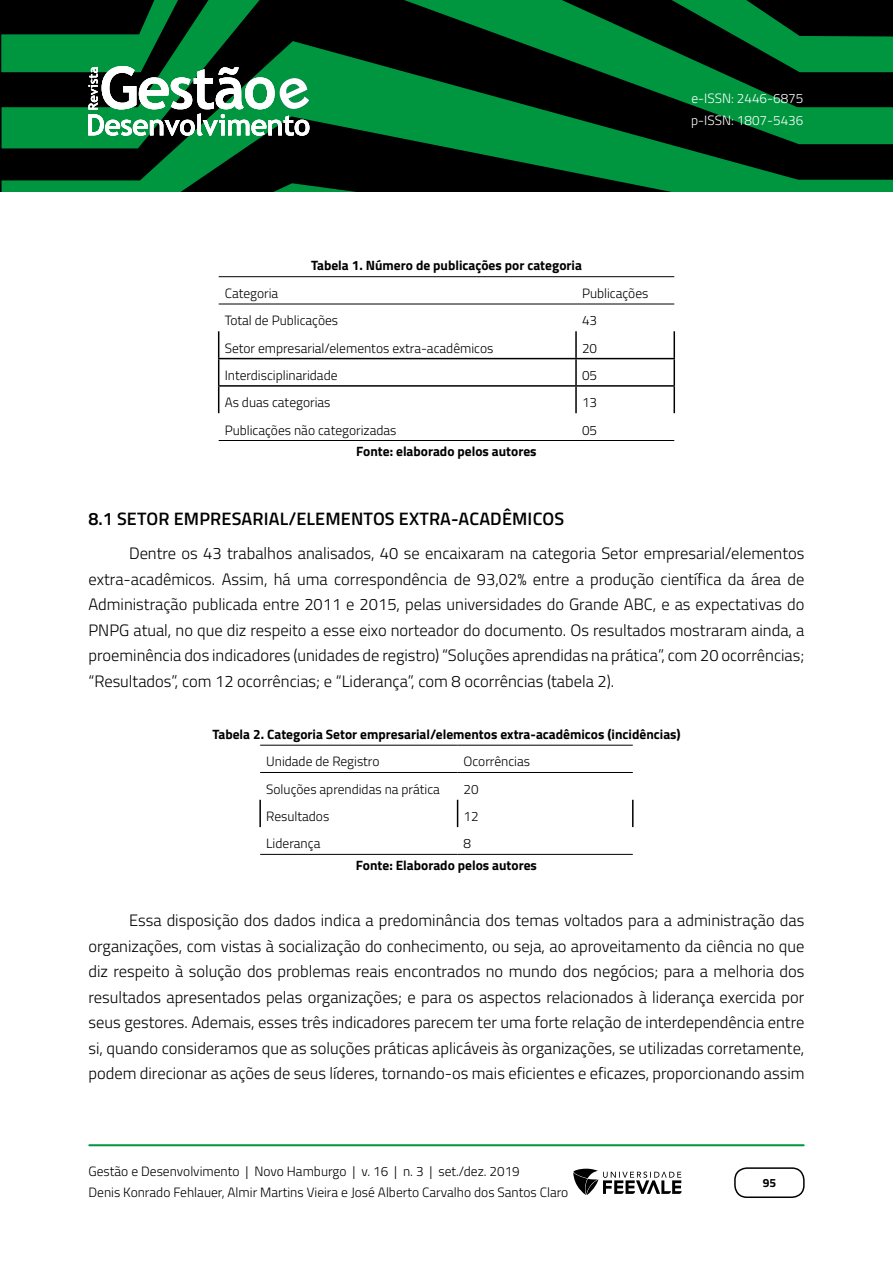
<style>
.page{position:relative;width:893px;height:1263px;background:#fff}
.page>*{position:absolute;margin:0;border:0;box-sizing:border-box;transform-origin:0 0}
.t1{font:600 18px "Titillium Web";letter-spacing:.01em;color:#000}
.t2{font:300 16.5px/25.5px "Titillium Web";color:#000;text-align:justify}
.t3{font:300 13.5px/21px "Titillium Web";color:#000}
.t4{font:700 13.5px "Titillium Web";color:#000}
.t5{font:300 13.5px/22.5px "Titillium Web";color:#fff}
.t6{font:700 12px "Titillium Web";color:#000}
</style>
<div class="page">
<svg style="left:2px;top:0;width:891px;height:41px;background:#003516"></svg>
<svg style="left:2px;top:41px;width:891px;height:142px;background:#004a1f"></svg>
<svg style="left:2px;top:183px;width:891px;height:9px;background:#004f21"></svg>
<hr style="left:89px;top:1144px;width:715px;height:2px;background:#009640">
<div style="left:734px;top:1167px;width:71px;height:31px;border:2px solid #000;border-radius:12px"></div>
<svg style="left:573px;top:1169px;width:109px;height:26px"></svg>
<svg style="left:88px;top:66px;width:221px;height:70px"></svg>
<svg style="left:219px;top:331px;width:455px;height:83px"></svg>
<hr style="left:575px;top:331px;width:2px;height:27px;background:#000">
<hr style="left:673px;top:331px;width:2px;height:27px;background:#000">
<hr style="left:218px;top:358px;width:358px;height:1px;background:#000">
<hr style="left:576px;top:358px;width:99px;height:1px;background:#000">
<hr style="left:575px;top:359px;width:2px;height:26px;background:#000">
<hr style="left:673px;top:359px;width:2px;height:26px;background:#000">
<hr style="left:218px;top:385px;width:358px;height:2px;background:#000">
<svg style="left:218px;top:331px;width:1px;height:82px"></svg>
<hr style="left:576px;top:385px;width:99px;height:2px;background:#000">
<hr style="left:575px;top:387px;width:2px;height:26px;background:#000">
<hr style="left:673px;top:387px;width:2px;height:26px;background:#000">
<hr style="left:219px;top:276px;width:357px;height:1px;background:#000">
<hr style="left:576px;top:276px;width:98px;height:1px;background:#000">
<hr style="left:219px;top:304px;width:357px;height:1px;background:#000">
<hr style="left:576px;top:304px;width:98px;height:1px;background:#000">
<hr style="left:219px;top:440px;width:357px;height:1px;background:#000">
<hr style="left:576px;top:440px;width:98px;height:1px;background:#000">
<hr style="left:259px;top:800px;width:2px;height:27px;background:#000">
<svg style="left:260px;top:799px;width:373px;height:55px"></svg>
<hr style="left:632px;top:800px;width:2px;height:27px;background:#000">
<hr style="left:260px;top:745px;width:198px;height:1px;background:#000">
<hr style="left:458px;top:745px;width:175px;height:1px;background:#000">
<hr style="left:260px;top:772px;width:198px;height:1px;background:#000">
<hr style="left:458px;top:772px;width:175px;height:1px;background:#000">
<hr style="left:260px;top:854px;width:198px;height:1px;background:#000">
<hr style="left:458px;top:854px;width:175px;height:1px;background:#000">
<p class="t5" style="left:691px;top:86px;width:114px">e-ISSN: 2446-6875 p-ISSN: 1807-5436</p>
<p class="t4" style="left:311px;top:255px;width:272px">Tabela 1. Número de publicações por categoria</p>
<p class="t3" style="left:225px;top:282px;width:55px">Categoria</p>
<p class="t3" style="left:582px;top:282px;width:68px">Publicações</p>
<p class="t3" style="left:225px;top:309px;width:115px">Total de Publicações</p>
<p class="t3" style="left:582px;top:309px;width:17px">43</p>
<p class="t3" style="left:225px;top:337px;width:270px">Setor empresarial/elementos extra-acadêmicos</p>
<p class="t3" style="left:582px;top:337px;width:17px">20</p>
<p class="t3" style="left:225px;top:364px;width:114px">Interdisciplinaridade</p>
<p class="t3" style="left:582px;top:364px;width:17px">05</p>
<p class="t3" style="left:225px;top:391px;width:107px">As duas categorias</p>
<p class="t3" style="left:582px;top:391px;width:17px">13</p>
<p class="t3" style="left:225px;top:419px;width:173px">Publicações não categorizadas</p>
<p class="t3" style="left:582px;top:419px;width:17px">05</p>
<p class="t4" style="left:356px;top:441px;width:182px">Fonte: elaborado pelos autores</p>
<p class="t1" style="left:88px;top:505px;width:477px">8.1 SETOR EMPRESARIAL/ELEMENTOS EXTRA-ACADÊMICOS</p>
<p class="t2" style="left:88px;top:540px;width:717px;text-indent:41px">Dentre os 43 trabalhos analisados, 40 se encaixaram na categoria Setor empresarial/elementos extra-acadêmicos. Assim, há uma correspondência de 93,02% entre a produção científica da área de Administração publicada entre 2011 e 2015, pelas universidades do Grande ABC, e as expectativas do PNPG atual, no que diz respeito a esse eixo norteador do documento. Os resultados mostraram ainda, a proeminência dos indicadores (unidades de registro) “Soluções aprendidas na prática”, com 20 ocorrências; “Resultados”, com 12 ocorrências; e “Liderança”, com 8 ocorrências (tabela 2).</p>
<p class="t4" style="left:212px;top:724px;width:470px">Tabela 2. Categoria Setor empresarial/elementos extra-acadêmicos (incidências)</p>
<p class="t3" style="left:266px;top:751px;width:115px">Unidade de Registro</p>
<p class="t3" style="left:464px;top:751px;width:68px">Ocorrências</p>
<p class="t3" style="left:266px;top:778px;width:175px">Soluções aprendidas na prática</p>
<p class="t3" style="left:464px;top:778px;width:17px">20</p>
<p class="t3" style="left:266px;top:805px;width:65px">Resultados</p>
<p class="t3" style="left:464px;top:805px;width:17px">12</p>
<p class="t3" style="left:266px;top:832px;width:56px">Liderança</p>
<p class="t3" style="left:464px;top:832px;width:9px">8</p>
<p class="t4" style="left:356px;top:855px;width:182px">Fonte: Elaborado pelos autores</p>
<p class="t2" style="left:88px;top:907px;width:718px;text-indent:41px">Essa disposição dos dados indica a predominância dos temas voltados para a administração das organizações, com vistas à socialização do conhecimento, ou seja, ao aproveitamento da ciência no que diz respeito à solução dos problemas reais encontrados no mundo dos negócios; para a melhoria dos resultados apresentados pelas organizações; e para os aspectos relacionados à liderança exercida por seus gestores. Ademais, esses três indicadores parecem ter uma forte relação de interdependência entre si, quando consideramos que as soluções práticas aplicáveis às organizações, se utilizadas corretamente, podem direcionar as ações de seus líderes, tornando-os mais eficientes e eficazes, proporcionando assim</p>
<p class="t3" style="left:88px;top:1160px;width:481px">Gestão e Desenvolvimento | Novo Hamburgo | v. 16 | n. 3 | set./dez. 2019<br>Denis Konrado Fehlauer, Almir Martins Vieira e José Alberto Carvalho dos Santos Claro</p>
<p class="t6" style="left:763px;top:1174px;width:15px">95</p>
</div>
